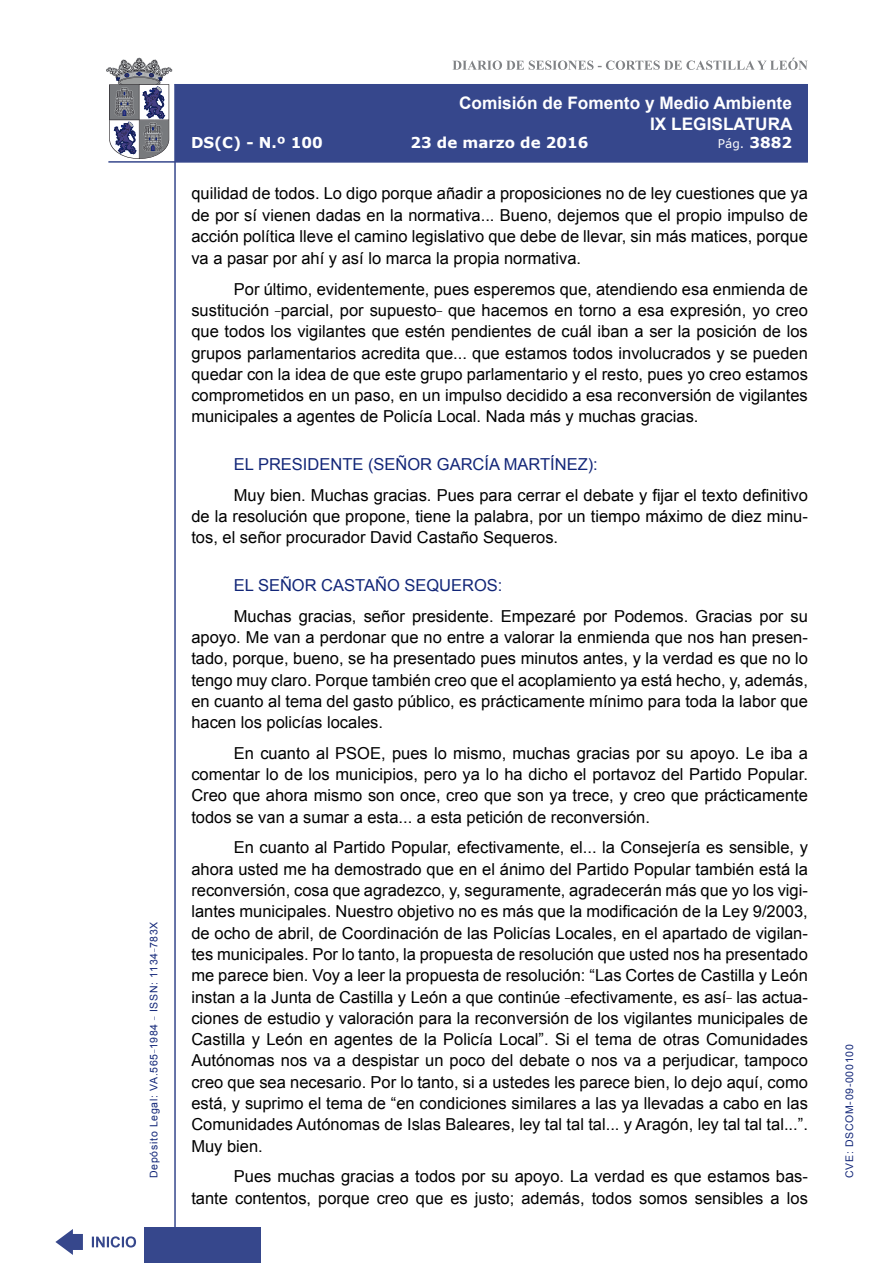
<style>
.page{position:relative;width:893px;height:1263px;background:#fff}
.page>*{position:absolute;margin:0;border:0;box-sizing:border-box;transform-origin:0 0}
.t1{font:700 17.25px "Arial";color:#fff}
.t2{font:16.5px/21.3px "Arial";color:#000;text-align:justify}
.Orador{font:16.5px "Arial";color:#122678}
.t3{font:700 15px "Verdana";color:#fff}
.t4{font:12px "Verdana";color:#fff}
.t5{font:10.5px "Arial";letter-spacing:.065em;color:#122678}
.s1{font-weight:700;font-size:15px}
</style>
<div class="page">
<svg style="left:452px;top:58px;width:356px;height:12px"></svg>
<hr style="left:174px;top:84px;width:2px;height:1179px;background:#36478c">
<div style="left:144px;top:1227px;width:117px;height:36px;background:#36478c"></div>
<div style="left:175px;top:84px;width:633px;height:78px;background:#36478c"></div>
<hr style="left:108px;top:161px;width:700px;height:2px;background:#36478c">
<svg style="left:92px;top:1236px;width:44px;height:11px"></svg>
<svg style="left:55px;top:1229px;width:28px;height:26px"></svg>
<svg style="left:106px;top:58px;width:66px;height:101px"></svg>
<p class="t5" style="left:147px;top:1178px;width:258px;rotate:-90deg">Depósito Legal: VA.565<sup>_</sup>1984 <sup>_</sup> ISSN: 1134<sup>_</sup>783X</p>
<p class="t1" style="left:459px;top:92px;width:334px">Comisión de Fomento y Medio Ambiente</p>
<p class="t1" style="left:650px;top:113px;width:144px">IX LEGISLATURA</p>
<p class="t3" style="left:191px;top:132px;width:133px">DS(C) - N.º 100</p>
<p class="t3" style="left:410px;top:132px;width:180px">23 de marzo de 2016</p>
<p class="t4" style="left:718px;top:135px;width:76px">Pág. <span class="s1">3882</span></p>
<p class="t2" style="left:191px;top:183px;width:618px">quilidad de todos. Lo digo porque añadir a proposiciones no de ley cuestiones que ya de por sí vienen dadas en la normativa... Bueno, dejemos que el propio impulso de acción política lleve el camino legislativo que debe de llevar, sin más matices, porque va a pasar por ahí y así lo marca la propia normativa.</p>
<p class="t2" style="left:191px;top:278px;width:618px;text-indent:43px">Por último, evidentemente, pues esperemos que, atendiendo esa enmienda de sustitución <sup>_</sup>parcial, por supuesto<sup>_</sup> que hacemos en torno a esa expresión, yo creo que todos los vigilantes que estén pendientes de cuál iban a ser la posición de los grupos parlamentarios acredita que... que estamos todos involucrados y se pueden quedar con la idea de que este grupo parlamentario y el resto, pues yo creo estamos comprometidos en un paso, en un impulso decidido a esa reconversión de vigilantes municipales a agentes de Policía Local. Nada más y muchas gracias.</p>
<p class="Orador" style="left:234px;top:453px;width:365px">EL PRESIDENTE (SEÑOR GARCÍA MARTÍNEZ):</p>
<p class="t2" style="left:191px;top:484px;width:618px;text-indent:43px">Muy bien. Muchas gracias. Pues para cerrar el debate y fijar el texto definitivo de la resolución que propone, tiene la palabra, por un tiempo máximo de diez minu&shy;tos, el señor procurador David Castaño Sequeros.</p>
<p class="Orador" style="left:234px;top:574px;width:270px">EL SEÑOR CASTAÑO SEQUEROS:</p>
<p class="t2" style="left:191px;top:605px;width:618px;text-indent:43px">Muchas gracias, señor presidente. Empezaré por Podemos. Gracias por su apoyo. Me van a perdonar que no entre a valorar la enmienda que nos han presen&shy;tado, porque, bueno, se ha presentado pues minutos antes, y la verdad es que no lo tengo muy claro. Porque también creo que el acoplamiento ya está hecho, y, además, en cuanto al tema del gasto público, es prácticamente mínimo para toda la labor que hacen los policías locales.</p>
<p class="t2" style="left:191px;top:742px;width:618px;text-indent:43px">En cuanto al PSOE, pues lo mismo, muchas gracias por su apoyo. Le iba a comentar lo de los municipios, pero ya lo ha dicho el portavoz del Partido Popular.<br>Creo que ahora mismo son once, creo que son ya trece, y creo que prácticamente todos se van a sumar a esta... a esta petición de reconversión.</p>
<p class="t2" style="left:191px;top:837px;width:618px;text-indent:43px">En cuanto al Partido Popular, efectivamente, el... la Consejería es sensible, y ahora usted me ha demostrado que en el ánimo del Partido Popular también está la reconversión, cosa que agradezco, y, seguramente, agradecerán más que yo los vigi&shy;lantes municipales. Nuestro objetivo no es más que la modificación de la Ley 9/2003, de ocho de abril, de Coordinación de las Policías Locales, en el apartado de vigilan&shy;tes municipales. Por lo tanto, la propuesta de resolución que usted nos ha presentado me parece bien. Voy a leer la propuesta de resolución: “Las Cortes de Castilla y León instan a la Junta de Castilla y León a que continúe <sup>_</sup>efectivamente, es así<sup>_</sup> las actua&shy;ciones de estudio y valoración para la reconversión de los vigilantes municipales de Castilla y León en agentes de la Policía Local”. Si el tema de otras Comunidades Autónomas nos va a despistar un poco del debate o nos va a perjudicar, tampoco creo que sea necesario. Por lo tanto, si a ustedes les parece bien, lo dejo aquí, como está, y suprimo el tema de “en condiciones similares a las ya llevadas a cabo en las Comunidades Autónomas de Islas Baleares, ley tal tal tal... y Aragón, ley tal tal tal...”.<br>Muy bien.</p>
<p class="t2" style="left:191px;top:1166px;width:618px;text-align:right">Pues muchas gracias a todos por su apoyo. La verdad es que estamos bas-<br>tante contentos, porque creo que es justo; además, todos somos sensibles a los</p>
<p class="t5" style="left:843px;top:1178px;width:135px;rotate:-90deg">CVE: DSCOM-09-000100</p>
</div>
